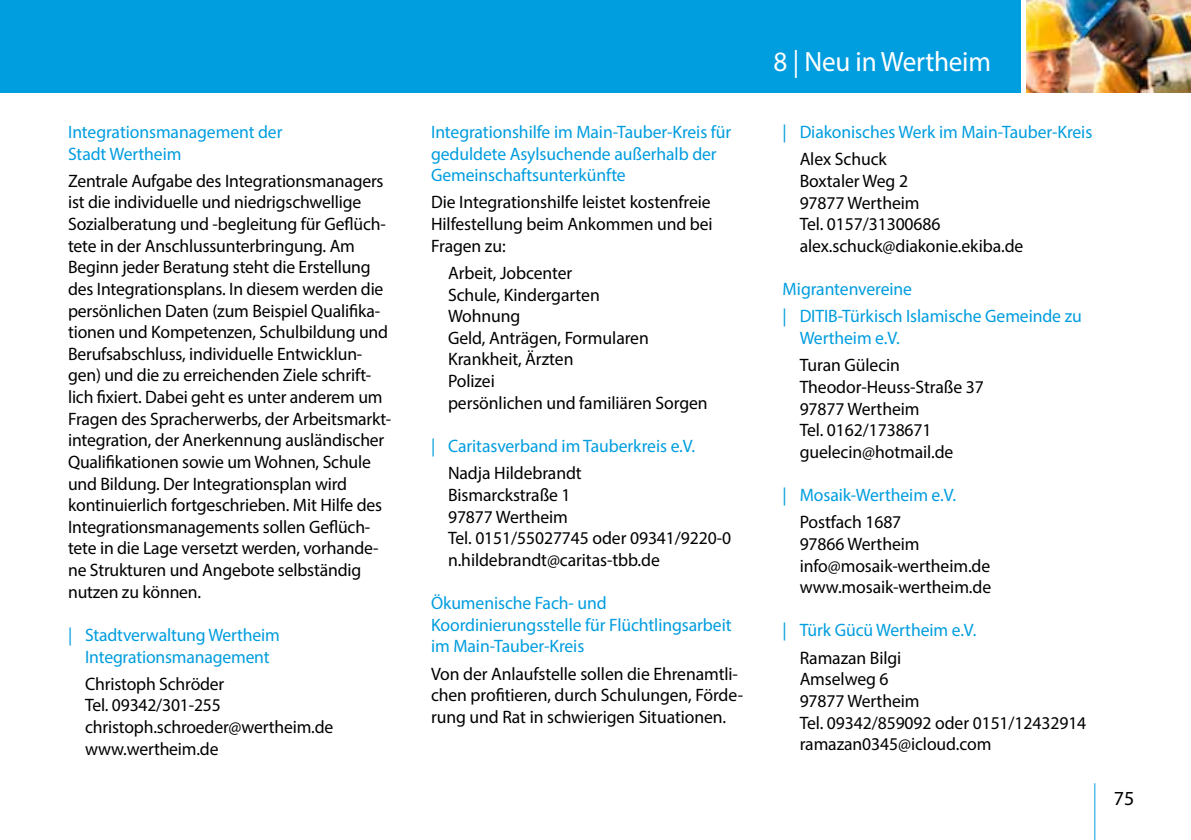
<style>
.page{position:relative;width:1191px;height:840px;background:#fff}
.page>*{position:absolute;margin:0;border:0;box-sizing:border-box;transform-origin:0 0}
.t1{font:28px "Myriad Pro";letter-spacing:-.01em;color:#fff}
.t2{font:20px "Myriad Pro";color:#000}
.t3{font:18px/21.6px "Myriad Pro";letter-spacing:-.01em;color:#000}
.t4{font:18px/21.6px "Myriad Pro";letter-spacing:-.005em;color:#009ddf}
</style>
<div class="page">
<hr style="left:1094px;top:782px;width:1px;height:57px;background:#009ddf">
<img style="left:1026px;top:0;width:165px;height:93px">
<div style="left:0;top:0;width:1020px;height:93px;background:#009ddf"></div>
<p class="t4" style="left:68px;top:121px;width:216px">Integrationsmanagement der<br>Stadt Wertheim</p>
<p class="t3" style="left:68px;top:170px;width:325px">Zentrale Aufgabe des Integrationsmanagers ist die individuelle und niedrigschwellige Sozialberatung und -begleitung für Geflüch&shy;tete in der Anschlussunterbringung. Am Beginn jeder Beratung steht die Erstellung des Integrationsplans. In diesem werden die persönlichen Daten (zum Beispiel Qualifika&shy;tionen und Kompetenzen, Schulbildung und Berufsabschluss, individuelle Entwicklun&shy;gen) und die zu erreichenden Ziele schrift&shy;lich fixiert. Dabei geht es unter anderem um Fragen des Spracherwerbs, der Arbeitsmarkt&shy;integration, der Anerkennung ausländischer Qualifikationen sowie um Wohnen, Schule und Bildung. Der Integrationsplan wird kontinuierlich fortgeschrieben. Mit Hilfe des Integrationsmanagements sollen Geflüch&shy;tete in die Lage versetzt werden, vorhande&shy;ne Strukturen und Angebote selbständig nutzen zu können.</p>
<p class="t4" style="left:68px;top:623px;width:213px;text-align:center">| Stadtverwaltung Wertheim<br>Integrationsmanagement</p>
<p class="t3" style="left:85px;top:672px;width:250px">Christoph Schröder<br>Tel. 09342/301-255 christoph.schroeder@wertheim.de www.wertheim.de</p>
<p class="t4" style="left:431px;top:121px;width:302px">Integrationshilfe im Main-Tauber-Kreis für geduldete Asylsuchende außerhalb der<br>Gemeinschaftsunterkünfte</p>
<p class="t3" style="left:431px;top:191px;width:283px;text-align:justify">Die Integrationshilfe leistet kostenfreie Hilfestellung beim Ankommen und bei Fragen zu:</p>
<p class="t3" style="left:448px;top:262px;width:261px">Arbeit, Jobcenter<br>Schule, Kindergarten<br>Wohnung<br>Geld, Anträgen, Formularen<br>Krankheit, Ärzten<br>Polizei<br>persönlichen und familiären Sorgen</p>
<p class="t4" style="left:431px;top:434px;width:266px">| Caritasverband im Tauberkreis e.V.</p>
<p class="t3" style="left:448px;top:462px;width:284px">Nadja Hildebrandt<br>Bismarckstraße 1<br>97877 Wertheim<br>Tel. 0151/55027745 oder 09341/9220-0 n.hildebrandt@caritas-tbb.de</p>
<p class="t4" style="left:431px;top:591px;width:302px">Ökumenische Fach- und<br>Koordinierungsstelle für Flüchtlingsarbeit im Main-Tauber-Kreis</p>
<p class="t3" style="left:431px;top:662px;width:313px">Von der Anlaufstelle sollen die Ehrenamtli&shy;chen profitieren, durch Schulungen, Förde&shy;rung und Rat in schwierigen Situationen.</p>
<h1 class="t1" style="left:773px;top:44px;width:219px">8 | Neu in Wertheim</h1>
<p class="t4" style="left:782px;top:121px;width:311px">| Diakonisches Werk im Main-Tauber-Kreis</p>
<p class="t3" style="left:799px;top:148px;width:225px">Alex Schuck<br>Boxtaler Weg 2<br>97877 Wertheim<br>Tel. 0157/31300686 alex.schuck@diakonie.ekiba.de</p>
<p class="t4" style="left:782px;top:275px;width:301px;line-height:27.2px">Migrantenvereine<br>| DITIB-Türkisch Islamische Gemeinde zu</p>
<p class="t4" style="left:799px;top:327px;width:102px">Wertheim e.V.</p>
<p class="t3" style="left:799px;top:354px;width:186px">Turan Gülecin<br>Theodor-Heuss-Straße 37<br>97877 Wertheim<br>Tel. 0162/1738671 guelecin@hotmail.de</p>
<p class="t4" style="left:782px;top:483px;width:175px">| Mosaik-Wertheim e.V.</p>
<p class="t3" style="left:799px;top:511px;width:193px">Postfach 1687<br>97866 Wertheim info@mosaik-wertheim.de www.mosaik-wertheim.de</p>
<p class="t4" style="left:782px;top:619px;width:195px">| Türk Gücü Wertheim e.V.</p>
<p class="t3" style="left:799px;top:646px;width:288px">Ramazan Bilgi<br>Amselweg 6<br>97877 Wertheim<br>Tel. 09342/859092 oder 0151/12432914 ramazan0345@icloud.com</p>
<p class="t2" style="left:1113px;top:785px;width:22px">75</p>
</div>
